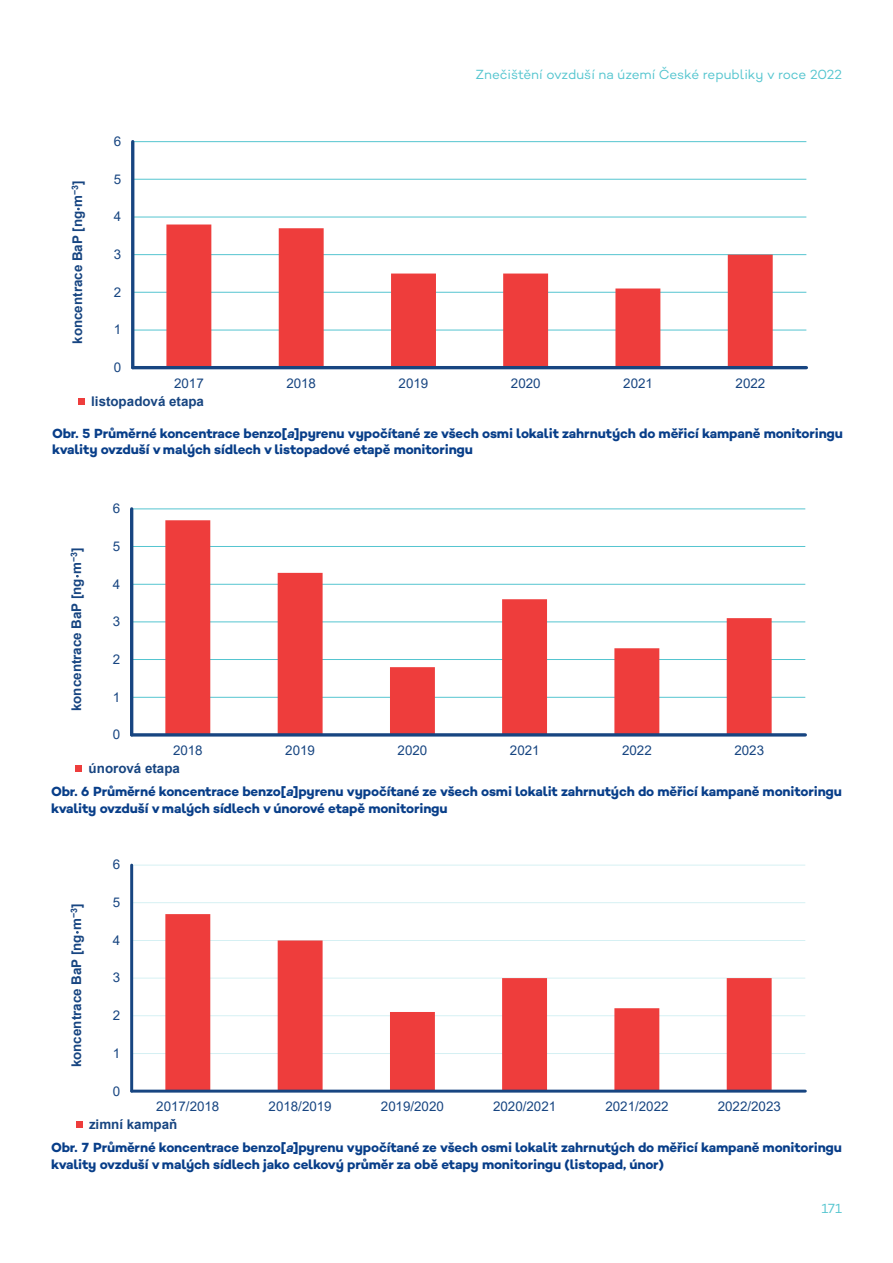
<style>
.page{position:relative;width:893px;height:1263px;background:#fff}
.page>*{position:absolute;margin:0;border:0;box-sizing:border-box;transform-origin:0 0}
.t1{font:700 13.5px/16.5px "Campton";letter-spacing:-.015em;color:#083e89}
.t2{font:13.5px "Campton";letter-spacing:-.01em;color:#54c5cf}
.t3{font:13.35px "Arial";letter-spacing:.005em;color:#174581}
.t4{font:700 13.35px "Arial";color:#174581}
.s1{font-family:"Cambria Math";font-weight:400}
.s2{font-style:italic}
</style>
<div class="page">
<hr style="left:133px;top:330px;width:673px;height:1px;background:#55c5d0">
<hr style="left:133px;top:292px;width:673px;height:1px;background:#55c5d0">
<hr style="left:133px;top:254px;width:673px;height:1px;background:#55c5d0">
<hr style="left:133px;top:217px;width:673px;height:1px;background:#55c5d0">
<hr style="left:133px;top:179px;width:673px;height:1px;background:#55c5d0">
<hr style="left:133px;top:141px;width:673px;height:1px;background:#55c5d0">
<svg style="left:166px;top:224px;width:607px;height:142px"></svg>
<hr style="left:131px;top:142px;width:3px;height:226px;background:#174581">
<hr style="left:133px;top:366px;width:673px;height:3px;background:#174581">
<div style="left:78px;top:398px;width:7px;height:7px;background:#ee3d3c"></div>
<hr style="left:132px;top:697px;width:673px;height:1px;background:#55c5d0">
<hr style="left:132px;top:659px;width:673px;height:1px;background:#55c5d0">
<hr style="left:132px;top:621px;width:673px;height:1px;background:#55c5d0">
<hr style="left:132px;top:584px;width:673px;height:1px;background:#55c5d0">
<hr style="left:132px;top:546px;width:673px;height:1px;background:#55c5d0">
<hr style="left:132px;top:508px;width:673px;height:1px;background:#55c5d0">
<svg style="left:165px;top:520px;width:607px;height:213px"></svg>
<hr style="left:130px;top:509px;width:3px;height:226px;background:#174581">
<hr style="left:132px;top:733px;width:673px;height:3px;background:#174581">
<div style="left:75px;top:765px;width:7px;height:7px;background:#ee3d3c"></div>
<hr style="left:132px;top:1053px;width:673px;height:1px;background:#d5f0f3">
<hr style="left:132px;top:1015px;width:673px;height:1px;background:#dff4f6">
<hr style="left:132px;top:978px;width:673px;height:1px;background:#e5f6f7">
<hr style="left:132px;top:940px;width:673px;height:1px;background:#d5f0f3">
<hr style="left:132px;top:902px;width:673px;height:1px;background:#ddf3f5">
<hr style="left:132px;top:865px;width:673px;height:1px;background:#e5f6f7">
<svg style="left:165px;top:914px;width:607px;height:175px"></svg>
<hr style="left:130px;top:865px;width:3px;height:226px;background:#174581">
<hr style="left:132px;top:1089px;width:673px;height:3px;background:#174581">
<div style="left:76px;top:1121px;width:6px;height:7px;background:#ee3d3c"></div>
<p class="t4" style="left:68px;top:344px;width:165px;rotate:-90deg">koncentrace BaP [ng<span class="s1">⋅</span>m<sup>−3</sup>]</p>
<p class="t3" style="left:114px;top:132px;width:9px">6</p>
<p class="t3" style="left:114px;top:170px;width:9px">5</p>
<p class="t3" style="left:114px;top:207px;width:9px">4</p>
<p class="t3" style="left:114px;top:245px;width:9px">3</p>
<p class="t3" style="left:114px;top:283px;width:9px">2</p>
<p class="t3" style="left:114px;top:320px;width:9px">1</p>
<p class="t3" style="left:114px;top:358px;width:9px">0</p>
<p class="t2" style="left:476px;top:66px;width:368px">Znečištění ovzduší na území České republiky v roce 2022</p>
<p class="t3" style="left:174px;top:374px;width:31px">2017</p>
<p class="t3" style="left:286px;top:374px;width:31px">2018</p>
<p class="t3" style="left:399px;top:374px;width:31px">2019</p>
<p class="t3" style="left:511px;top:374px;width:31px">2020</p>
<p class="t3" style="left:623px;top:374px;width:31px">2021</p>
<p class="t3" style="left:735px;top:374px;width:31px">2022</p>
<p class="t4" style="left:91px;top:392px;width:114px">listopadová etapa</p>
<p class="t1" style="left:52px;top:425px;width:792px">Obr. 5 Průměrné koncentrace benzo[<span class="s2">a</span>]pyrenu vypočítané ze všech osmi lokalit zahrnutých do měřicí kampaně monitoringu kvality ovzduší v malých sídlech v listopadové etapě monitoringu</p>
<p class="t4" style="left:67px;top:711px;width:165px;rotate:-90deg">koncentrace BaP [ng<span class="s1">⋅</span>m<sup>−3</sup>]</p>
<p class="t3" style="left:113px;top:499px;width:9px">6</p>
<p class="t3" style="left:113px;top:537px;width:9px">5</p>
<p class="t3" style="left:113px;top:575px;width:9px">4</p>
<p class="t3" style="left:113px;top:612px;width:9px">3</p>
<p class="t3" style="left:113px;top:650px;width:9px">2</p>
<p class="t3" style="left:113px;top:688px;width:9px">1</p>
<p class="t3" style="left:113px;top:725px;width:9px">0</p>
<p class="t3" style="left:173px;top:741px;width:31px">2018</p>
<p class="t3" style="left:285px;top:741px;width:31px">2019</p>
<p class="t3" style="left:398px;top:741px;width:31px">2020</p>
<p class="t3" style="left:510px;top:741px;width:31px">2021</p>
<p class="t3" style="left:622px;top:741px;width:31px">2022</p>
<p class="t3" style="left:734px;top:741px;width:31px">2023</p>
<p class="t4" style="left:89px;top:759px;width:93px">únorová etapa</p>
<p class="t1" style="left:51px;top:783px;width:792px">Obr. 6 Průměrné koncentrace benzo[<span class="s2">a</span>]pyrenu vypočítané ze všech osmi lokalit zahrnutých do měřicí kampaně monitoringu kvality ovzduší v malých sídlech v únorové etapě monitoringu</p>
<p class="t4" style="left:67px;top:1067px;width:165px;rotate:-90deg">koncentrace BaP [ng<span class="s1">⋅</span>m<sup>−3</sup>]</p>
<p class="t3" style="left:113px;top:855px;width:9px">6</p>
<p class="t3" style="left:113px;top:893px;width:9px">5</p>
<p class="t3" style="left:113px;top:931px;width:9px">4</p>
<p class="t3" style="left:113px;top:968px;width:9px">3</p>
<p class="t3" style="left:113px;top:1006px;width:9px">2</p>
<p class="t3" style="left:113px;top:1044px;width:9px">1</p>
<p class="t3" style="left:113px;top:1081px;width:9px">0</p>
<p class="t3" style="left:156px;top:1097px;width:65px">2017/2018</p>
<p class="t3" style="left:269px;top:1097px;width:65px">2018/2019</p>
<p class="t3" style="left:381px;top:1097px;width:65px">2019/2020</p>
<p class="t3" style="left:493px;top:1097px;width:65px">2020/2021</p>
<p class="t3" style="left:605px;top:1097px;width:65px">2021/2022</p>
<p class="t3" style="left:718px;top:1097px;width:65px">2022/2023</p>
<p class="t4" style="left:89px;top:1115px;width:90px">zimní kampaň</p>
<p class="t1" style="left:51px;top:1139px;width:792px">Obr. 7 Průměrné koncentrace benzo[<span class="s2">a</span>]pyrenu vypočítané ze všech osmi lokalit zahrnutých do měřicí kampaně monitoringu kvality ovzduší v malých sídlech jako celkový průměr za obě etapy monitoringu (listopad, únor)</p>
<p class="t2" style="left:821px;top:1200px;width:22px">171</p>
</div>
